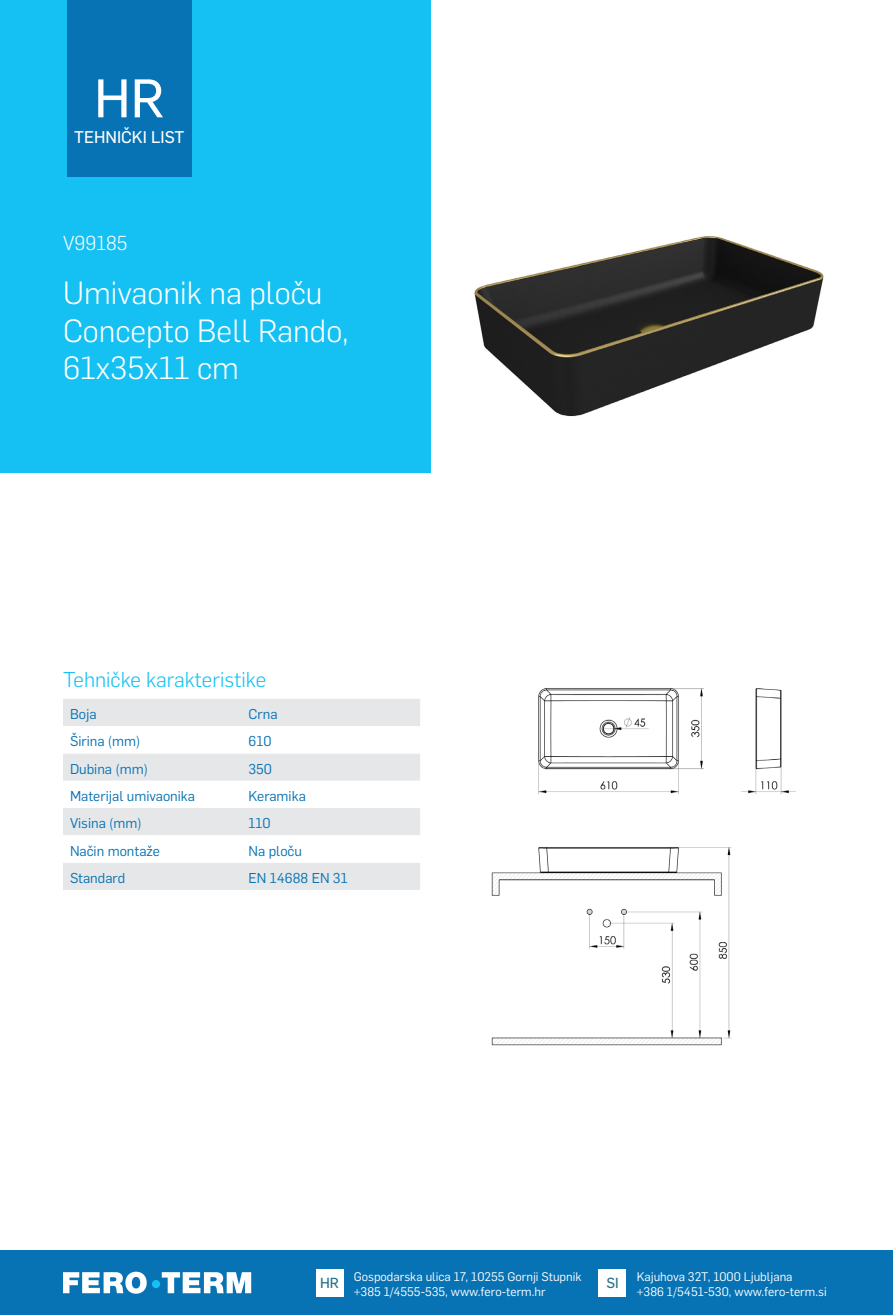
<style>
.page{position:relative;width:893px;height:1315px;background:#fff}
.page>*{position:absolute;margin:0;border:0;box-sizing:border-box;transform-origin:0 0}
.t1{font:53.2px "Flama Basic";color:#fff}
.Artikl_Opis{font:300 31.5px/37.8px "Flama";color:#fff}
.t2{font:300 21px "Flama";color:#15c0f2}
.Artikl_sifra{font:300 19.78px "Flama";color:#fff}
.t3{font:16.62px "Flama Basic";color:#fff}
.t4{font:14.35px "Flama Basic";color:#1f7186}
.Tablica_tijelo{font:14px "Flama";color:#0773b5}
.t5{font:12.25px/15.8px "Flama";color:#fff}
</style>
<div class="page">
<div style="left:0;top:0;width:430px;height:472px;background:#15c0f2"></div>
<div style="left:67px;top:0;width:124px;height:177px;background:#0773b5"></div>
<div style="left:0;top:1250px;width:893px;height:65px;background:#0773b5"></div>
<div style="left:316px;top:1269px;width:27px;height:27px;background:#fff"></div>
<div style="left:599px;top:1269px;width:27px;height:27px;background:#fff"></div>
<svg style="left:63px;top:1271px;width:188px;height:22px"></svg>
<div style="left:152px;top:1280px;width:8px;height:8px;background:#15c0f2;border-radius:50%"></div>
<img style="left:474px;top:236px;width:350px;height:181px">
<img style="left:491px;top:688px;width:305px;height:358px">
<div style="left:63px;top:699px;width:357px;height:191px;background:#e6e7e9"></div>
<svg style="left:63px;top:726px;width:357px;height:136px"></svg>
<h1 class="t1" style="left:94px;top:61px;width:72px">HR</h1>
<h3 class="t3" style="left:74px;top:125px;width:112px">TEHNIČKI LIST</h3>
<p class="Artikl_sifra" style="left:63px;top:229px;width:66px">V99185</p>
<p class="Artikl_Opis" style="left:63px;top:272px;width:287px">Umivaonik na ploču<br>Concepto Bell Rando,<br>61x35x11 cm</p>
<h3 class="t2" style="left:63px;top:665px;width:205px">Tehničke karakteristike</h3>
<p class="Tablica_tijelo" style="left:70px;top:704px;width:28px">Boja</p>
<p class="Tablica_tijelo" style="left:249px;top:704px;width:30px">Crna</p>
<p class="Tablica_tijelo" style="left:70px;top:732px;width:72px">Širina (mm)</p>
<p class="Tablica_tijelo" style="left:249px;top:732px;width:25px">610</p>
<p class="Tablica_tijelo" style="left:70px;top:759px;width:80px">Dubina (mm)</p>
<p class="Tablica_tijelo" style="left:249px;top:759px;width:25px">350</p>
<p class="Tablica_tijelo" style="left:70px;top:786px;width:127px">Materijal umivaonika</p>
<p class="Tablica_tijelo" style="left:249px;top:786px;width:59px">Keramika</p>
<p class="Tablica_tijelo" style="left:70px;top:813px;width:73px">Visina (mm)</p>
<p class="Tablica_tijelo" style="left:249px;top:813px;width:24px">110</p>
<p class="Tablica_tijelo" style="left:70px;top:841px;width:92px">Način montaže</p>
<p class="Tablica_tijelo" style="left:249px;top:841px;width:55px">Na ploču</p>
<p class="Tablica_tijelo" style="left:70px;top:868px;width:57px">Standard</p>
<p class="Tablica_tijelo" style="left:249px;top:868px;width:101px">EN 14688 EN 31</p>
<p class="t4" style="left:320px;top:1272px;width:20px">HR</p>
<p class="t5" style="left:637px;top:1267px;width:191px">Kajuhova 32T, 1000 Ljubljana<br>+386 1/5451-530, www.fero-term.si</p>
<p class="t5" style="left:354px;top:1267px;width:229px">Gospodarska ulica 17, 10255 Gornji Stupnik +385 1/4555-535, www.fero-term.hr</p>
<p class="t4" style="left:606px;top:1272px;width:14px">SI</p>
</div>
